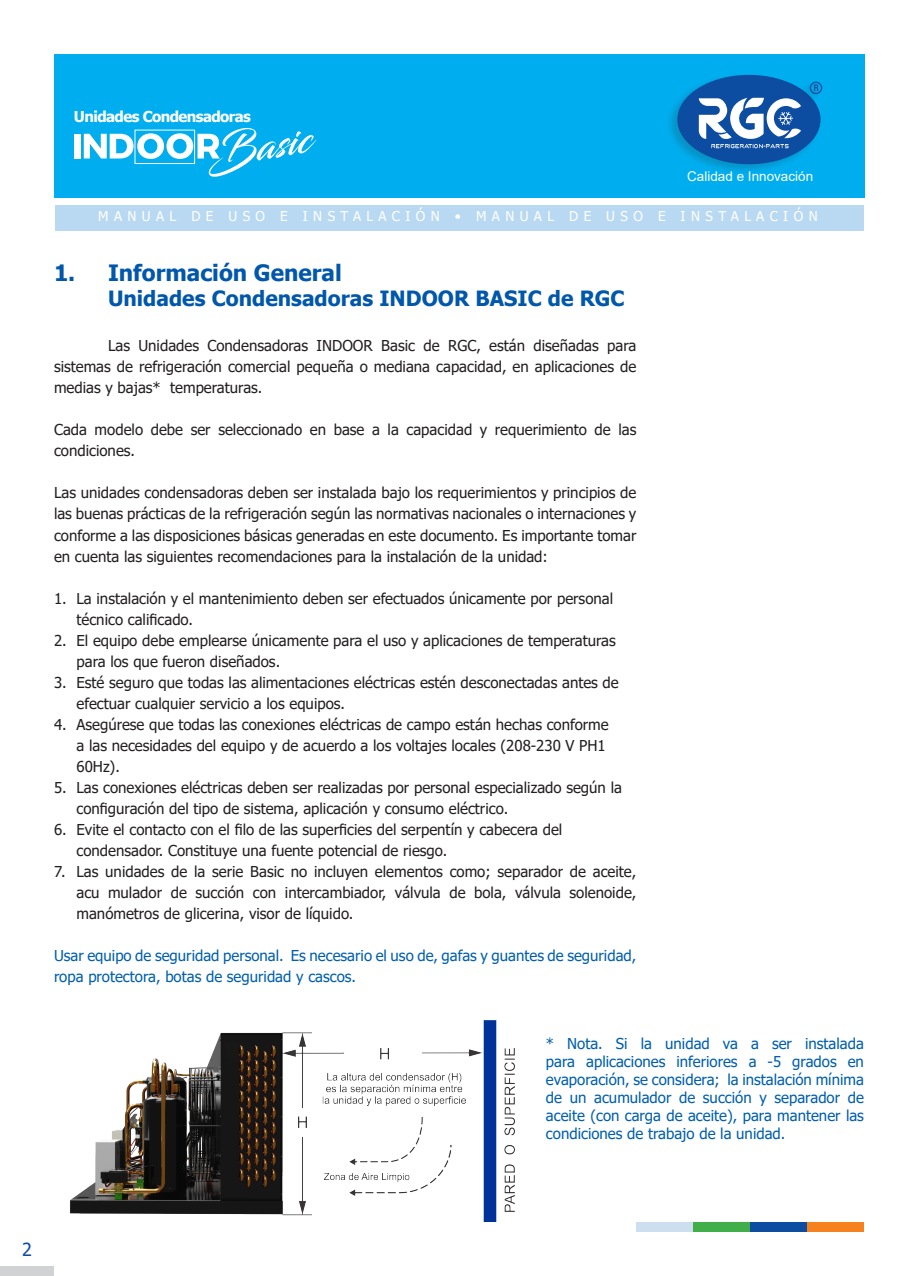
<style>
.page{position:relative;width:918px;height:1276px;background:#fff}
.page>*{position:absolute;margin:0;border:0;box-sizing:border-box;transform-origin:0 0}
.t1{font:700 22.5px "Tahoma";color:#0057ab}
.t2{font:700 21px "Tahoma";color:#0057ab}
.t3{font:18px "Tahoma";color:#0d4da1}
.t4{font:15px/21px "Tahoma";color:#231f20;text-align:justify}
.t5{font:15px/18px "Tahoma";color:#015fae}
.t6{font:700 15px "Tahoma";letter-spacing:-.04em;color:#fff}
.t7{font:13.5px "Tahoma";letter-spacing:.4em;color:#fff}
.t8{font:13.5px "Arial";color:#fff}
</style>
<div class="page">
<div style="left:54px;top:54px;width:810px;height:144px;background:#00aeef"></div>
<div style="left:666px;top:73px;width:156px;height:102px;background:#231f20;opacity:.2"></div>
<div style="left:677px;top:75px;width:144px;height:89px;background:#0d4da1;border-radius:50%"></div>
<div style="left:798px;top:80px;width:25px;height:25px;background:#231f20;opacity:.2"></div>
<div style="left:802px;top:82px;width:17px;height:19px;background:#231f20;opacity:.2"></div>
<svg style="left:810px;top:82px;width:12px;height:12px"></svg>
<svg style="left:699px;top:98px;width:102px;height:50px"></svg>
<div style="left:636px;top:1222px;width:57px;height:9px;background:#ccdeef"></div>
<div style="left:693px;top:1222px;width:57px;height:9px;background:#40ae49"></div>
<div style="left:750px;top:1222px;width:57px;height:9px;background:#0d4da1"></div>
<div style="left:807px;top:1222px;width:57px;height:9px;background:#f5821f"></div>
<div style="left:0;top:1265px;width:54px;height:10px;background:#d1d2d4"></div>
<div style="left:74px;top:134px;width:7px;height:24px;background:#fff"></div>
<svg style="left:84px;top:128px;width:232px;height:49px"></svg>
<div style="left:56px;top:205px;width:808px;height:25px;background:#b9d9f2"></div>
<img style="left:70px;top:1020px;width:445px;height:202px">
<p class="t6" style="left:74px;top:106px;width:178px">Unidades Condensadoras</p>
<p class="t8" style="left:687px;top:167px;width:128px">Calidad e Innovación</p>
<p class="t7" style="left:98px;top:207px;width:721px">MANUAL DE USO E INSTALACIÓN • MANUAL DE USO E INSTALACIÓN</p>
<p class="t1" style="left:54px;top:257px;width:289px">1. Información General</p>
<p class="t2" style="left:108px;top:284px;width:518px">Unidades Condensadoras INDOOR BASIC de RGC</p>
<p class="t4" style="left:54px;top:336px;width:584px;text-indent:54px">Las Unidades Condensadoras INDOOR Basic de RGC, están diseñadas para sistemas de refrigeración comercial pequeña o mediana capacidad, en aplicaciones de medias y bajas* temperaturas.</p>
<p class="t4" style="left:54px;top:420px;width:584px">Cada modelo debe ser seleccionado en base a la capacidad y requerimiento de las condiciones.</p>
<p class="t4" style="left:54px;top:483px;width:584px">Las unidades condensadoras deben ser instalada bajo los requerimientos y principios de las buenas prácticas de la refrigeración según las normativas nacionales o internaciones y conforme a las disposiciones básicas generadas en este documento. Es importante tomar en cuenta las siguientes recomendaciones para la instalación de la unidad:</p>
<p class="t4" style="left:54px;top:588px;width:561px">1. La instalación y el mantenimiento deben ser efectuados únicamente por personal</p>
<p class="t4" style="left:76px;top:609px;width:118px">técnico calificado.</p>
<p class="t4" style="left:54px;top:630px;width:563px">2. El equipo debe emplearse únicamente para el uso y aplicaciones de temperaturas</p>
<p class="t4" style="left:76px;top:651px;width:205px">para los que fueron diseñados.</p>
<p class="t4" style="left:54px;top:672px;width:566px">3. Esté seguro que todas las alimentaciones eléctricas estén desconectadas antes de</p>
<p class="t4" style="left:76px;top:693px;width:270px">efectuar cualquier servicio a los equipos.</p>
<p class="t4" style="left:54px;top:714px;width:556px">4. Asegúrese que todas las conexiones eléctricas de campo están hechas conforme</p>
<p class="t4" style="left:76px;top:735px;width:531px">a las necesidades del equipo y de acuerdo a los voltajes locales (208-230 V PH1</p>
<p class="t4" style="left:76px;top:756px;width:45px">60Hz).</p>
<p class="t4" style="left:54px;top:777px;width:569px">5. Las conexiones eléctricas deben ser realizadas por personal especializado según la</p>
<p class="t4" style="left:76px;top:798px;width:433px">configuración del tipo de sistema, aplicación y consumo eléctrico.</p>
<p class="t4" style="left:54px;top:819px;width:510px">6. Evite el contacto con el filo de las superficies del serpentín y cabecera del</p>
<p class="t4" style="left:76px;top:840px;width:372px">condensador. Constituye una fuente potencial de riesgo.</p>
<p class="t4" style="left:76px;top:861px;width:561px;text-indent:-22px">7. Las unidades de la serie Basic no incluyen elementos como; separador de aceite, acu mulador de succión con intercambiador, válvula de bola, válvula solenoide, manómetros de glicerina, visor de líquido.</p>
<p class="t5" style="left:54px;top:945px;width:584px;line-height:21px">Usar equipo de seguridad personal. Es necesario el uso de, gafas y guantes de seguridad, ropa protectora, botas de seguridad y cascos.</p>
<p class="t5" style="left:546px;top:1035px;width:320px;text-align:justify">* Nota. Si la unidad va a ser instalada para aplicaciones inferiores a -5 grados en evaporación, se considera; la instalación mínima de un acumulador de succión y separador de aceite (con carga de aceite), para mantener las condiciones de trabajo de la unidad.</p>
<p class="t3" style="left:22px;top:1237px;width:11px">2</p>
</div>
